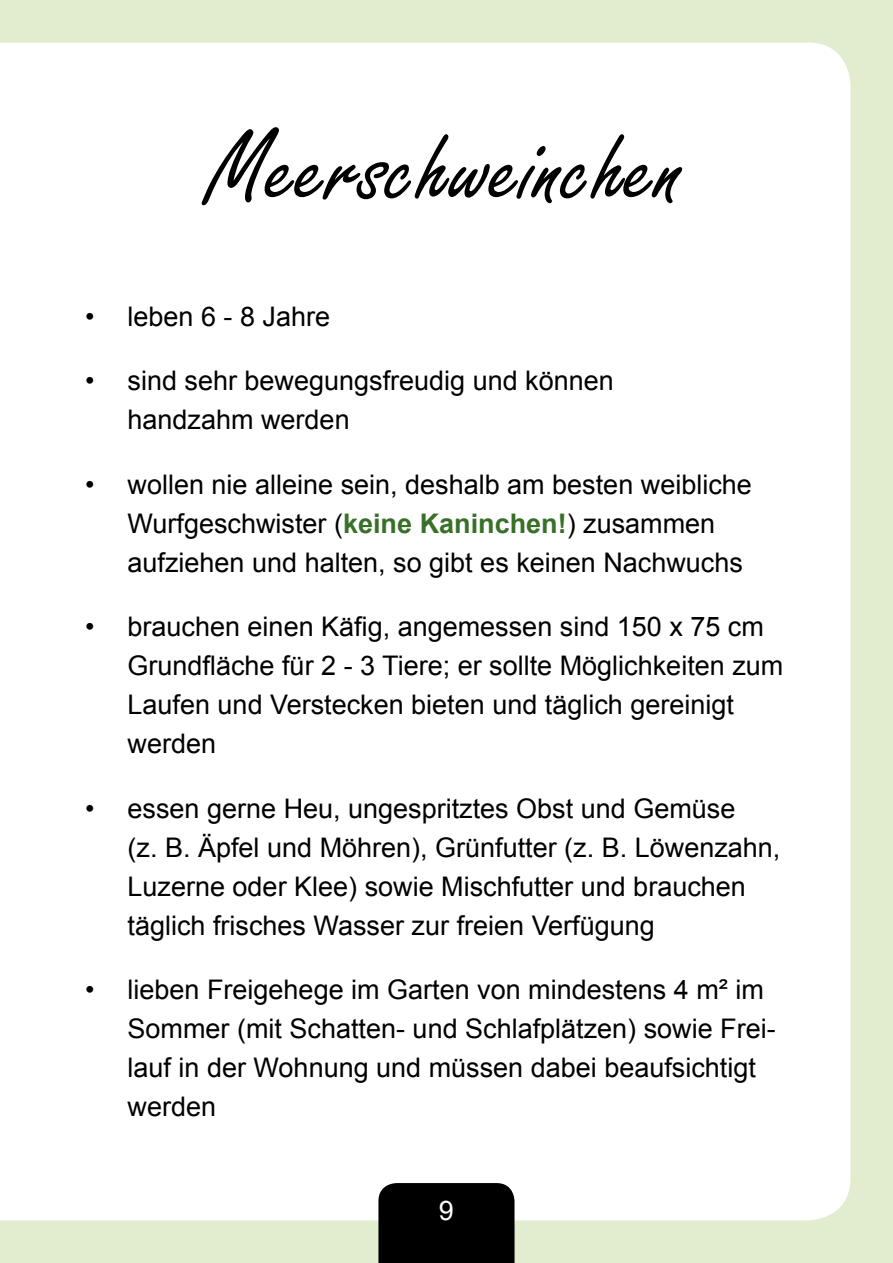
<style>
.page{position:relative;width:893px;height:1263px;background:#e2edcf}
.page>*{position:absolute;margin:0;border:0;box-sizing:border-box;transform-origin:0 0}
.t1{font:108px "Freestyle Script";color:#000}
.t2{font:27px/39px "Arial";color:#000}
.t3{font:27px "Arial";color:#fff}
.s1{font-weight:700;color:#397028}
</style>
<div class="page">
<div style="left:0;top:43px;width:850px;height:1177px;background:#fff"></div>
<div style="left:378px;top:1183px;width:136px;height:80px;background:#000"></div>
<h1 class="t1" style="left:208px;top:109px;width:479px">Meerschweinchen</h1>
<p class="t2" style="left:85px;top:297px;width:247px">• leben 6 - 8 Jahre</p>
<p class="t2" style="left:128px;top:361px;width:488px;text-indent:-43px">• sind sehr bewegungsfreudig und können handzahm werden</p>
<p class="t2" style="left:128px;top:465px;width:626px;text-indent:-43px">• wollen nie alleine sein, deshalb am besten weibliche<br>Wurfgeschwister (<span class="s1">keine Kaninchen!</span>) zusammen aufziehen und halten, so gibt es keinen Nachwuchs</p>
<p class="t2" style="left:128px;top:607px;width:657px;text-indent:-43px">• brauchen einen Käfig, angemessen sind 150 x 75 cm Grundfläche für 2 - 3 Tiere; er sollte Möglichkeiten zum Laufen und Verstecken bieten und täglich gereinigt werden</p>
<p class="t2" style="left:128px;top:789px;width:654px;text-indent:-43px">• essen gerne Heu, ungespritztes Obst und Gemüse<br>(z. B. Äpfel und Möhren), Grünfutter (z. B. Löwenzahn, Luzerne oder Klee) sowie Mischfutter und brauchen täglich frisches Wasser zur freien Verfügung</p>
<p class="t2" style="left:128px;top:970px;width:650px;text-indent:-43px">• lieben Freigehege im Garten von mindestens 4 m² im Sommer (mit Schatten- und Schlafplätzen) sowie Frei&shy;lauf in der Wohnung und müssen dabei beaufsichtigt werden</p>
<p class="t3" style="left:439px;top:1193px;width:17px">9</p>
</div>
